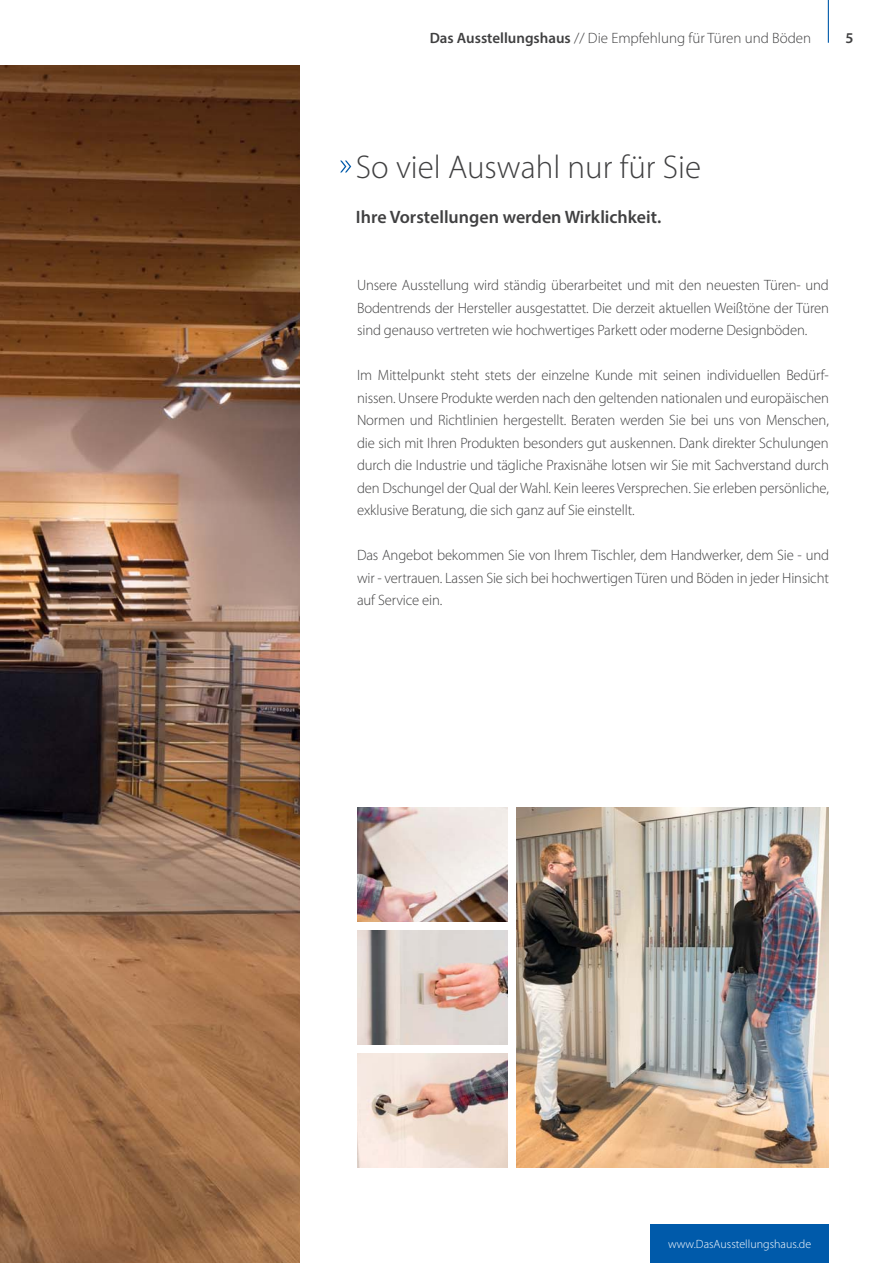
<style>
.page{position:relative;width:893px;height:1263px;background:#fff}
.page>*{position:absolute;margin:0;border:0;box-sizing:border-box;transform-origin:0 0}
.t1{font:300 33px "Myriad Pro";color:#404041}
.t2{font:600 18px "Myriad Pro";color:#404041}
.t3{font:300 15px/22.5px "Myriad Pro";letter-spacing:-.01em;color:#404041;text-align:justify}
.t4{font:600 15px "Myriad Pro";color:#404041}
.t5{font:300 12px "Myriad Pro";color:#fff}
.s1{font-weight:600}
</style>
<div class="page">
<img style="left:0;top:65px;width:300px;height:1198px">
<img style="left:516px;top:807px;width:313px;height:360px">
<img style="left:357px;top:807px;width:151px;height:114px">
<img style="left:357px;top:930px;width:151px;height:114px">
<img style="left:357px;top:1054px;width:151px;height:113px">
<svg style="left:340px;top:161px;width:11px;height:11px"></svg>
<div style="left:650px;top:1224px;width:179px;height:39px;background:#005aaa"></div>
<hr style="left:828px;top:0;width:1px;height:43px;background:#005aaa">
<p class="t3" style="left:430px;top:28px;width:383px"><span class="s1">Das Ausstellungshaus</span> // Die Empfehlung für Türen und Böden</p>
<p class="t4" style="left:845px;top:32px;width:10px">5</p>
<h1 class="t1" style="left:356px;top:154px;width:347px">So viel Auswahl nur für Sie</h1>
<p class="t2" style="left:356px;top:210px;width:307px">Ihre Vorstellungen werden Wirklichkeit.</p>
<p class="t3" style="left:357px;top:275px;width:473px">Unsere Ausstellung wird ständig überarbeitet und mit den neuesten Türen- und Bodentrends der Hersteller ausgestattet. Die derzeit aktuellen Weißtöne der Türen sind genauso vertreten wie hochwertiges Parkett oder moderne Designböden.</p>
<p class="t3" style="left:357px;top:365px;width:473px">Im Mittelpunkt steht stets der einzelne Kunde mit seinen individuellen Bedürf&shy;nissen. Unsere Produkte werden nach den geltenden nationalen und europäischen Normen und Richtlinien hergestellt. Beraten werden Sie bei uns von Menschen, die sich mit Ihren Produkten besonders gut auskennen. Dank direkter Schulungen durch die Industrie und tägliche Praxisnähe lotsen wir Sie mit Sachverstand durch den Dschungel der Qual der Wahl. Kein leeres Versprechen. Sie erleben persönliche, exklusive Beratung, die sich ganz auf Sie einstellt.</p>
<p class="t3" style="left:357px;top:545px;width:473px">Das Angebot bekommen Sie von Ihrem Tischler, dem Handwerker, dem Sie - und wir - vertrauen. Lassen Sie sich bei hochwertigen Türen und Böden in jeder Hinsicht auf Service ein.</p>
<p class="t5" style="left:668px;top:1239px;width:145px">www.DasAusstellungshaus.de</p>
</div>
